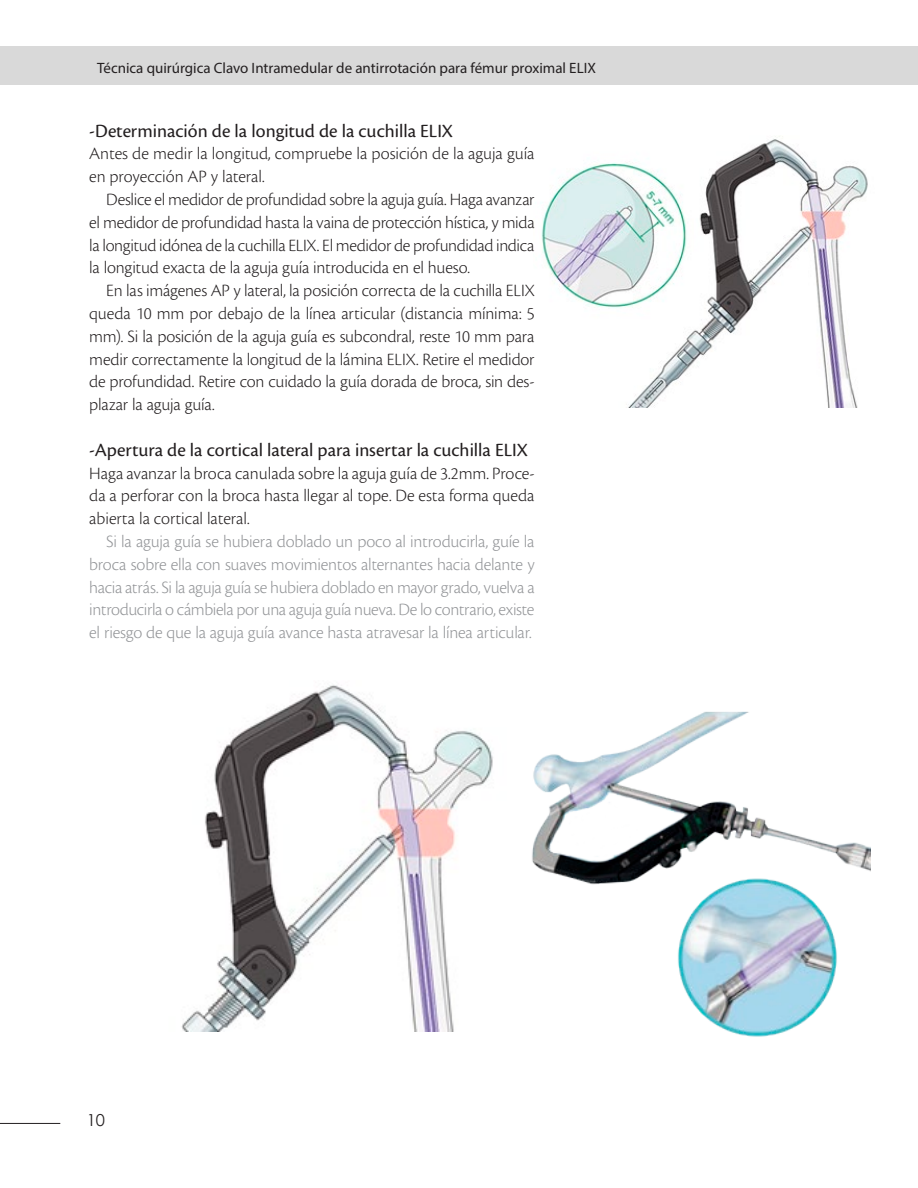
<style>
.page{position:relative;width:918px;height:1188px;background:#fff}
.page>*{position:absolute;margin:0;border:0;box-sizing:border-box;transform-origin:0 0}
.subtemas{font:19.5px "Cronos Pro";color:#231f20}
.sangria{font:300 18px/22.8px "Cronos Pro";letter-spacing:-.01em;color:#231f20;text-align:justify}
.sangria-2{font:300 18px/22.8px "Cronos Pro";letter-spacing:-.015em;color:#939598;text-align:justify}
.sinsangria{font:300 18px/22.8px "Cronos Pro";color:#231f20}
.t1{font:16.5px "Century Gothic";color:#231f20}
.t2{font:15px "Myriad Pro";color:#231f20}
</style>
<div class="page">
<div style="left:0;top:46px;width:918px;height:39px;background:#d9d9d9"></div>
<hr style="left:0;top:1123px;width:60px;height:1px;background:#231f20">
<img style="left:541px;top:136px;width:327px;height:271px">
<img style="left:181px;top:685px;width:312px;height:346px">
<img style="left:532px;top:711px;width:339px;height:326px">
<p class="t2" style="left:97px;top:59px;width:500px">Técnica quirúrgica Clavo Intramedular de antirrotación para fémur proximal ELIX</p>
<p class="subtemas" style="left:89px;top:119px;width:365px">-Determinación de la longitud de la cuchilla ELIX</p>
<p class="sinsangria" style="left:89px;top:142px;width:447px">Antes de medir la longitud, compruebe la posición de la aguja guía en proyección AP y lateral.</p>
<p class="sangria" style="left:89px;top:188px;width:447px;text-indent:17px">Deslice el medidor de profundidad sobre la aguja guía. Haga avanzar el medidor de profundidad hasta la vaina de protección hística, y mida la longitud idónea de la cuchilla ELIX. El medidor de profundidad indica la longitud exacta de la aguja guía introducida en el hueso.</p>
<p class="sangria" style="left:89px;top:279px;width:447px;text-indent:17px">En las imágenes AP y lateral, la posición correcta de la cuchilla ELIX queda 10 mm por debajo de la línea articular (distancia mínima: 5 mm). Si la posición de la aguja guía es subcondral, reste 10 mm para medir correctamente la longitud de la lámina ELIX. Retire el medidor de profundidad. Retire con cuidado la guía dorada de broca, sin des&shy;plazar la aguja guía.</p>
<p class="subtemas" style="left:89px;top:439px;width:440px">-Apertura de la cortical lateral para insertar la cuchilla ELIX</p>
<p class="sinsangria" style="left:89px;top:462px;width:447px;text-align:justify">Haga avanzar la broca canulada sobre la aguja guía de 3.2mm. Proce&shy;da a perforar con la broca hasta llegar al tope. De esta forma queda abierta la cortical lateral.</p>
<p class="sangria-2" style="left:89px;top:530px;width:447px;text-indent:17px">Si la aguja guía se hubiera doblado un poco al introducirla, guíe la broca sobre ella con suaves movimientos alternantes hacia delante y hacia atrás. Si la aguja guía se hubiera doblado en mayor grado, vuelva a introducirla o cámbiela por una aguja guía nueva. De lo contrario, existe el riesgo de que la aguja guía avance hasta atravesar la línea articular.</p>
<p class="t1" style="left:87px;top:1109px;width:20px">10</p>
</div>
